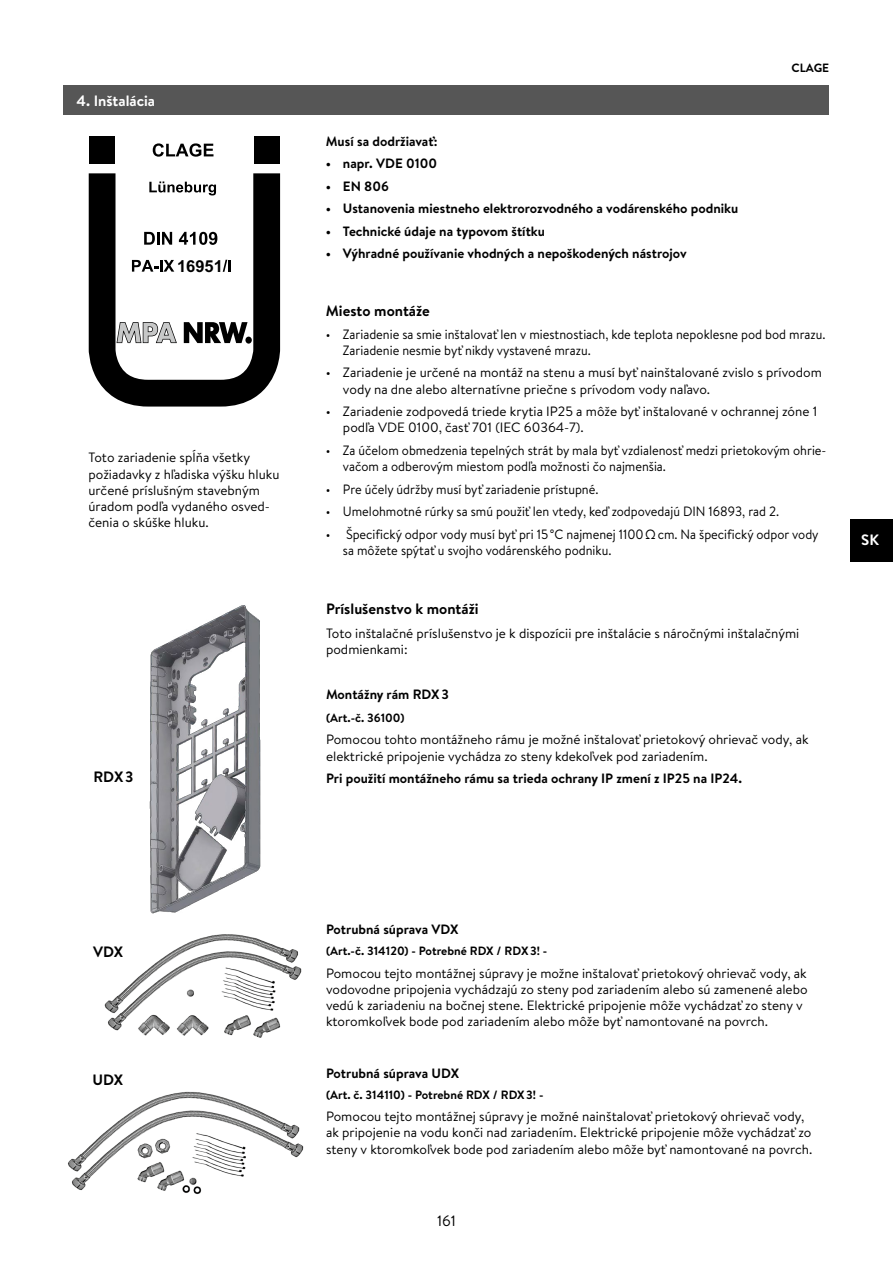
<style>
.page{position:relative;width:893px;height:1263px;background:#fff}
.page>*{position:absolute;margin:0;border:0;box-sizing:border-box;transform-origin:0 0}
.t1{font:700 16.5px "Arial";color:#000}
.t2{font:700 15px "Brandon Text";color:#000}
.t3{font:700 15px "Brandon Text";color:#fff}
.t4{font:15px "Brandon Text";color:#000}
.t5{font:13.5px/16.2px "Brandon Text";color:#000}
.t6{font:13.5px/16.2px "Brandon Text";color:#000;scale:.94 1}
.t7{font:700 13.5px "Brandon Text";color:#000}
.t8{font:700 12px "Brandon Text";color:#000}
</style>
<div class="page">
<div style="left:850px;top:519px;width:43px;height:42px;background:#000"></div>
<div style="left:64px;top:85px;width:765px;height:30px;background:#565656"></div>
<img style="left:149px;top:605px;width:112px;height:308px">
<img style="left:104px;top:934px;width:198px;height:104px">
<img style="left:68px;top:1091px;width:236px;height:103px">
<div style="left:89px;top:136px;width:25px;height:28px;background:#000"></div>
<div style="left:254px;top:136px;width:26px;height:28px;background:#000"></div>
<svg style="left:153px;top:143px;width:60px;height:14px"></svg>
<svg style="left:89px;top:173px;width:191px;height:234px"></svg>
<p class="t3" style="left:77px;top:90px;width:80px">4. Inštalácia</p>
<p class="t1" style="left:177px;top:255px;width:47px">16951</p>
<p class="t5" style="left:89px;top:449px;width:192px">Toto zariadenie spĺňa všetky požiadavky z hľadiska výšku hluku určené príslušným stavebným úradom podľa vydaného osved&shy;čenia o skúške hluku.</p>
<p class="t2" style="left:93px;top:766px;width:42px">RDX 3</p>
<p class="t7" style="left:326px;top:131px;width:113px">Musí sa dodržiavať:</p>
<p class="t7" style="left:326px;top:154px;width:113px">• napr. VDE 0100</p>
<p class="t7" style="left:326px;top:177px;width:64px">• EN 806</p>
<p class="t7" style="left:326px;top:199px;width:414px">• Ustanovenia miestneho elektrorozvodného a vodárenského podniku</p>
<p class="t7" style="left:326px;top:222px;width:221px">• Technické údaje na typovom štítku</p>
<p class="t7" style="left:326px;top:244px;width:362px">• Výhradné používanie vhodných a nepoškodených nástrojov</p>
<p class="t8" style="left:791px;top:60px;width:39px">CLAGE</p>
<p class="t2" style="left:326px;top:300px;width:105px">Miesto montáže</p>
<p class="t6" style="left:343px;top:326px;width:515px;text-indent:-17px">• Zariadenie sa smie inštalovať len v miestnostiach, kde teplota nepoklesne pod bod mrazu.<br>Zariadenie nesmie byť nikdy vystavené mrazu.</p>
<p class="t5" style="left:343px;top:364px;width:480px;text-indent:-17px">• Zariadenie je určené na montáž na stenu a musí byť nainštalované zvislo s prívodom vody na dne alebo alternatívne priečne s prívodom vody naľavo.</p>
<p class="t5" style="left:343px;top:403px;width:476px;text-indent:-17px">• Zariadenie zodpovedá triede krytia IP25 a môže byť inštalované v ochrannej zóne 1 podľa VDE 0100, časť 701 (IEC 60364-7).</p>
<p class="t6" style="left:343px;top:442px;width:516px;text-indent:-17px">• Za účelom obmedzenia tepelných strát by mala byť vzdialenosť medzi prietokovým ohrie&shy;vačom a odberovým miestom podľa možnosti čo najmenšia.</p>
<p class="t6" style="left:326px;top:481px;width:291px">• Pre účely údržby musí byť zariadenie prístupné.</p>
<p class="t6" style="left:326px;top:503px;width:484px">• Umelohmotné rúrky sa smú použiť len vtedy, keď zodpovedajú DIN 16893, rad 2.</p>
<p class="t6" style="left:343px;top:526px;width:507px;text-indent:-17px">• Špecifický odpor vody musí byť pri 15°C najmenej 1100Ωcm. Na špecifický odpor vody sa môžete spýtať u svojho vodárenského podniku.</p>
<p class="t2" style="left:326px;top:598px;width:154px">Príslušenstvo k montáži</p>
<p class="t5" style="left:326px;top:625px;width:475px">Toto inštalačné príslušenstvo je k dispozícii pre inštalácie s náročnými inštalačnými podmienkami:</p>
<p class="t7" style="left:326px;top:685px;width:124px">Montážny rám RDX3</p>
<p class="t8" style="left:326px;top:709px;width:80px">(Art.-č. 36100)</p>
<p class="t5" style="left:326px;top:731px;width:484px">Pomocou tohto montážneho rámu je možné inštalovať prietokový ohrievač vody, ak elektrické pripojenie vychádza zo steny kdekoľvek pod zariadením.</p>
<p class="t7" style="left:326px;top:769px;width:418px">Pri použití montážneho rámu sa trieda ochrany IP zmení z IP25 na IP24.</p>
<p class="t3" style="left:861px;top:530px;width:19px">SK</p>
<p class="t2" style="left:93px;top:941px;width:32px">VDX</p>
<p class="t2" style="left:92px;top:1069px;width:32px">UDX</p>
<p class="t7" style="left:326px;top:920px;width:134px">Potrubná súprava VDX</p>
<p class="t8" style="left:326px;top:943px;width:223px">(Art.-č. 314120) - Potrebné RDX / RDX3! -</p>
<p class="t5" style="left:326px;top:965px;width:483px">Pomocou tejto montážnej súpravy je možne inštalovať prietokový ohrievač vody, ak vodovodne pripojenia vychádzajú zo steny pod zariadením alebo sú zamenené alebo vedú k zariadeniu na bočnej stene. Elektrické pripojenie môže vychádzať zo steny v ktoromkoľvek bode pod zariadením alebo môže byť namontované na povrch.</p>
<p class="t7" style="left:326px;top:1064px;width:135px">Potrubná súprava UDX</p>
<p class="t8" style="left:326px;top:1086px;width:219px">(Art. č. 314110) - Potrebné RDX / RDX3! -</p>
<p class="t5" style="left:326px;top:1108px;width:488px">Pomocou tejto montážnej súpravy je možné nainštalovať prietokový ohrievač vody, ak pripojenie na vodu konči nad zariadením. Elektrické pripojenie môže vychádzať zo steny v ktoromkoľvek bode pod zariadením alebo môže byť namontované na povrch.</p>
<p class="t4" style="left:437px;top:1210px;width:20px">161</p>
</div>
